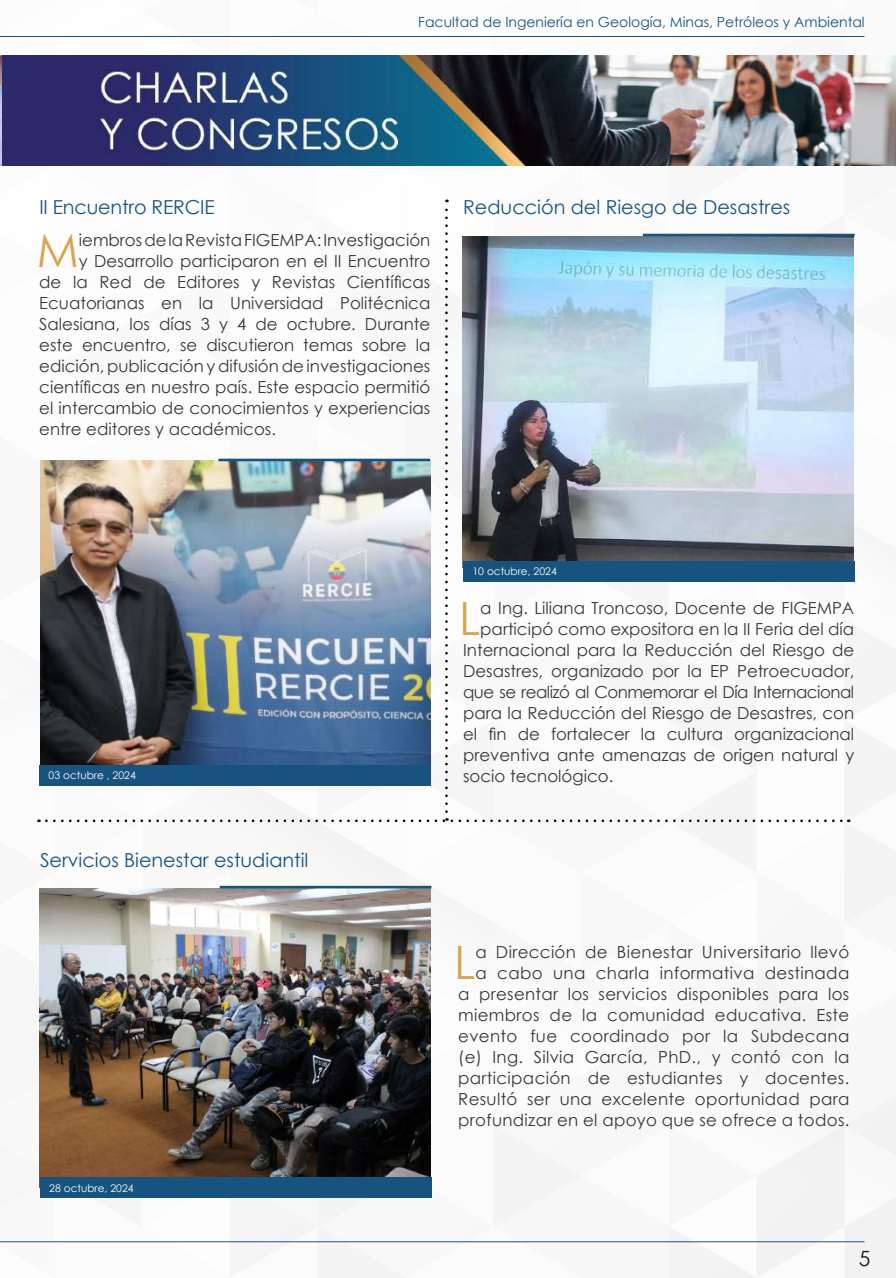
<style>
.page{position:relative;width:896px;height:1278px;background:#fff}
.page>*{position:absolute;margin:0;border:0;box-sizing:border-box;transform-origin:0 0}
.t1{font:45.85px "Century Gothic";color:#d8a554}
.t2{font:21px "Century Gothic";color:#1d1d1d}
.t3{font:19.25px "Century Gothic";color:#165484}
.t4{font:16.62px "Century Gothic";color:#383838}
.t5{font:16.62px/21px "Century Gothic";letter-spacing:.02em;color:#383838;text-align:right}
.t6{font:16.62px "Century Gothic";letter-spacing:-.03em;color:#383838}
.t7{font:14px "Century Gothic";color:#165484}
.t8{font:10.5px "Century Gothic";color:#fff}
</style>
<div class="page">
<img style="left:0;top:55px;width:896px;height:1222px">
<img style="left:40px;top:460px;width:390px;height:305px">
<img style="left:2px;top:56px;width:894px;height:110px">
<img style="left:0;top:56px;width:2px;height:110px">
<img style="left:39px;top:889px;width:391px;height:298px">
<img style="left:463px;top:236px;width:391px;height:325px">
<div style="left:39px;top:765px;width:391px;height:20px;background:#16547f"></div>
<div style="left:40px;top:1177px;width:391px;height:20px;background:#16547f"></div>
<div style="left:463px;top:561px;width:391px;height:20px;background:#16547f"></div>
<hr style="left:218px;top:458px;width:212px;height:3px;background:#16547f">
<hr style="left:220px;top:886px;width:211px;height:2px;background:#16547f">
<hr style="left:643px;top:234px;width:212px;height:2px;background:#16547f">
<svg style="left:46px;top:818px;width:803px;height:4px"></svg>
<svg style="left:445px;top:200px;width:3px;height:611px"></svg>
<hr style="left:0;top:36px;width:865px;height:1px;background:#165484">
<hr style="left:0;top:1241px;width:865px;height:1px;background:#165484">
<p class="t3" style="left:39px;top:194px;width:177px">II Encuentro RERCIE</p>
<p class="t7" style="left:418px;top:12px;width:448px">Facultad de Ingeniería en Geología, Minas, Petróleos y Ambiental</p>
<p class="t3" style="left:463px;top:194px;width:329px">Reducción del Riesgo de Desastres</p>
<h1 class="t1" style="left:37px;top:218px;width:44px">M</h1>
<p class="t4" style="left:79px;top:228px;width:353px">iembros de la Revista FIGEMPA: Investigación</p>
<p class="t4" style="left:79px;top:249px;width:353px">y Desarrollo participaron en el II Encuentro</p>
<p class="t4" style="left:39px;top:270px;width:393px">de la Red de Editores y Revistas Científicas</p>
<p class="t4" style="left:39px;top:291px;width:393px">Ecuatorianas en la Universidad Politécnica</p>
<p class="t4" style="left:39px;top:312px;width:393px">Salesiana, los días 3 y 4 de octubre. Durante</p>
<p class="t4" style="left:39px;top:333px;width:393px">este encuentro, se discutieron temas sobre la</p>
<p class="t4" style="left:39px;top:354px;width:393px">edición, publicación y difusión de investigaciones</p>
<p class="t4" style="left:39px;top:375px;width:393px">científicas en nuestro país. Este espacio permitió</p>
<p class="t4" style="left:39px;top:396px;width:393px">el intercambio de conocimientos y experiencias</p>
<p class="t4" style="left:39px;top:417px;width:238px">entre editores y académicos.</p>
<p class="t8" style="left:49px;top:767px;width:89px">03 octubre , 2024</p>
<p class="t3" style="left:40px;top:846px;width:270px">Servicios Bienestar estudiantil</p>
<p class="t8" style="left:49px;top:1180px;width:86px">28 octubre, 2024</p>
<p class="t8" style="left:473px;top:564px;width:86px">10 octubre, 2024</p>
<h1 class="t1" style="left:459px;top:587px;width:23px">L</h1>
<p class="t4" style="left:480px;top:597px;width:375px">a Ing. Liliana Troncoso, Docente de FIGEMPA</p>
<p class="t4" style="left:480px;top:618px;width:375px">participó como expositora en la II Feria del día</p>
<p class="t4" style="left:463px;top:639px;width:393px">Internacional para la Reducción del Riesgo de</p>
<p class="t4" style="left:463px;top:660px;width:393px">Desastres, organizado por la EP Petroecuador,</p>
<p class="t6" style="left:463px;top:681px;width:393px">que se realizó al Conmemorar el Día Internacional</p>
<p class="t4" style="left:463px;top:702px;width:393px">para la Reducción del Riesgo de Desastres, con</p>
<p class="t4" style="left:463px;top:723px;width:393px">el fin de fortalecer la cultura organizacional</p>
<p class="t4" style="left:463px;top:744px;width:393px">preventiva ante amenazas de origen natural y</p>
<p class="t4" style="left:463px;top:765px;width:152px">socio tecnológico.</p>
<p class="t5" style="left:458px;top:941px;width:393px">a Dirección de Bienestar Universitario llevó<br>a cabo una charla informativa destinada<br>a presentar los servicios disponibles para los miembros de la comunidad educativa. Este evento fue coordinado por la Subdecana (e) Ing. Silvia García, PhD., y contó con la participación de estudiantes y docentes.<br>Resultó ser una excelente oportunidad para profundizar en el apoyo que se ofrece a todos.</p>
<h1 class="t1" style="left:454px;top:930px;width:23px">L</h1>
<p class="t2" style="left:859px;top:1243px;width:13px">5</p>
</div>
